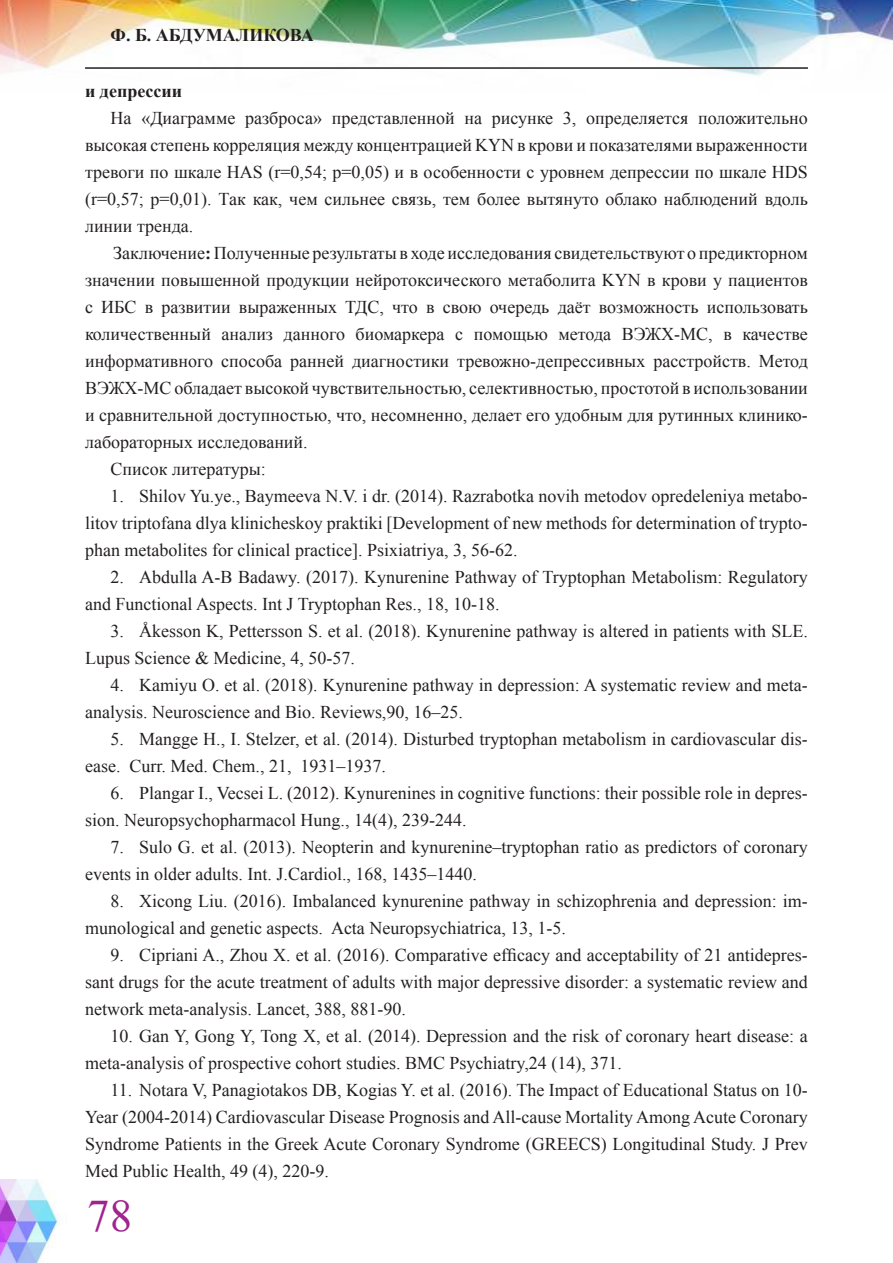
<style>
.page{position:relative;width:893px;height:1263px;background:#fff}
.page>*{position:absolute;margin:0;border:0;box-sizing:border-box;transform-origin:0 0}
.t1{font:45px "Times New Roman";color:#a0238e}
.t2{font:18px/27px "Times New Roman";color:#231f20}
.t3{font:700 18px "Times New Roman";color:#231f20}
.s1{font-weight:700}
</style>
<div class="page">
<img style="left:0;top:0;width:893px;height:76px">
<hr style="left:85px;top:67px;width:723px;height:2px;background:#231f20">
<img style="left:0;top:1179px;width:59px;height:84px">
<p class="t3" style="left:111px;top:22px;width:205px">Ф. Б. АБДУМАЛИКОВА</p>
<p class="t3" style="left:85px;top:79px;width:99px">и депрессии</p>
<p class="t2" style="left:85px;top:104px;width:724px;text-align:justify;text-indent:26px">На «Диаграмме разброса» представленной на рисунке 3, определяется положительно высокая степень корреляция между концентрацией KYN в крови и показателями выраженности тревоги по шкале HAS (r=0,54; p=0,05) и в особенности с уровнем депрессии по шкале HDS (r=0,57; p=0,01). Так как, чем сильнее связь, тем более вытянуто облако наблюдений вдоль линии тренда.</p>
<p class="t2" style="left:113px;top:239px;width:696px">Заключение<span class="s1">:</span> Полученные результаты в ходе исследования свидетельствуют о предикторном</p>
<p class="t2" style="left:85px;top:266px;width:724px">значении повышенной продукции нейротоксического метаболита KYN в крови у пациентов</p>
<p class="t2" style="left:85px;top:293px;width:724px">с ИБС в развитии выраженных ТДС, что в свою очередь даёт возможность использовать</p>
<p class="t2" style="left:85px;top:320px;width:724px">количественный анализ данного биомаркера с помощью метода ВЭЖХ-МС, в качестве</p>
<p class="t2" style="left:85px;top:347px;width:724px">информативного способа ранней диагностики тревожно-депрессивных расстройств. Метод</p>
<p class="t2" style="left:85px;top:374px;width:724px">ВЭЖХ-МС обладает высокой чувствительностью, селективностью, простотой в использовании</p>
<p class="t2" style="left:85px;top:401px;width:724px">и сравнительной доступностью, что, несомненно, делает его удобным для рутинных клинико-</p>
<p class="t2" style="left:85px;top:428px;width:224px">лабораторных исследований.</p>
<p class="t2" style="left:111px;top:455px;width:157px">Список литературы:</p>
<p class="t2" style="left:85px;top:482px;width:724px;text-align:justify;text-indent:26px">1. Shilov Yu.ye., Baymeeva N.V. i dr. (2014). Razrabotka novih metodov opredeleniya metabo&shy;litov triptofana dlya klinicheskoy praktiki [Development of new methods for determination of trypto&shy;phan metabolites for clinical practice]. Psixiatriya, 3, 56-62.</p>
<p class="t2" style="left:85px;top:563px;width:724px;text-indent:26px">2. Abdulla A-B Badawy. (2017). Kynurenine Pathway of Tryptophan Metabolism: Regulatory and Functional Aspects. Int J Tryptophan Res., 18, 10-18.</p>
<p class="t2" style="left:85px;top:617px;width:724px;text-indent:26px">3. Åkesson K, Pettersson S. et al. (2018). Kynurenine pathway is altered in patients with SLE.<br>Lupus Science &amp; Medicine, 4, 50-57.</p>
<p class="t2" style="left:85px;top:671px;width:724px;text-indent:26px">4. Kamiyu O. et al. (2018). Kynurenine pathway in depression: A systematic review and meta&shy;analysis. Neuroscience and Bio. Reviews,90, 16–25.</p>
<p class="t2" style="left:85px;top:725px;width:724px;text-indent:26px">5. Mangge H., I. Stelzer, et al. (2014). Disturbed tryptophan metabolism in cardiovascular dis&shy;ease. Curr. Med. Chem., 21, 1931–1937.</p>
<p class="t2" style="left:85px;top:779px;width:724px;text-indent:26px">6. Plangar I., Vecsei L. (2012). Kynurenines in cognitive functions: their possible role in depres&shy;sion. Neuropsychopharmacol Hung., 14(4), 239-244.</p>
<p class="t2" style="left:85px;top:833px;width:724px;text-indent:26px">7. Sulo G. et al. (2013). Neopterin and kynurenine–tryptophan ratio as predictors of coronary events in older adults. Int. J.Cardiol., 168, 1435–1440.</p>
<p class="t2" style="left:85px;top:887px;width:724px;text-indent:26px">8. Xicong Liu. (2016). Imbalanced kynurenine pathway in schizophrenia and depression: im&shy;munological and genetic aspects. Acta Neuropsychiatrica, 13, 1-5.</p>
<p class="t2" style="left:85px;top:941px;width:724px;text-align:justify;text-indent:26px">9. Cipriani A., Zhou X. et al. (2016). Comparative efficacy and acceptability of 21 antidepres&shy;sant drugs for the acute treatment of adults with major depressive disorder: a systematic review and network meta-analysis. Lancet, 388, 881-90.</p>
<p class="t2" style="left:85px;top:1022px;width:724px;text-indent:26px">10. Gan Y, Gong Y, Tong X, et al. (2014). Depression and the risk of coronary heart disease: a meta-analysis of prospective cohort studies. BMC Psychiatry,24 (14), 371.</p>
<p class="t2" style="left:85px;top:1076px;width:724px;text-align:justify;text-indent:26px">11. Notara V, Panagiotakos DB, Kogias Y. et al. (2016). The Impact of Educational Status on 10- Year (2004-2014) Cardiovascular Disease Prognosis and All-cause Mortality Among Acute Coronary Syndrome Patients in the Greek Acute Coronary Syndrome (GREECS) Longitudinal Study. J Prev Med Public Health, 49 (4), 220-9.</p>
<h1 class="t1" style="left:87px;top:1186px;width:46px">78</h1>
</div>
